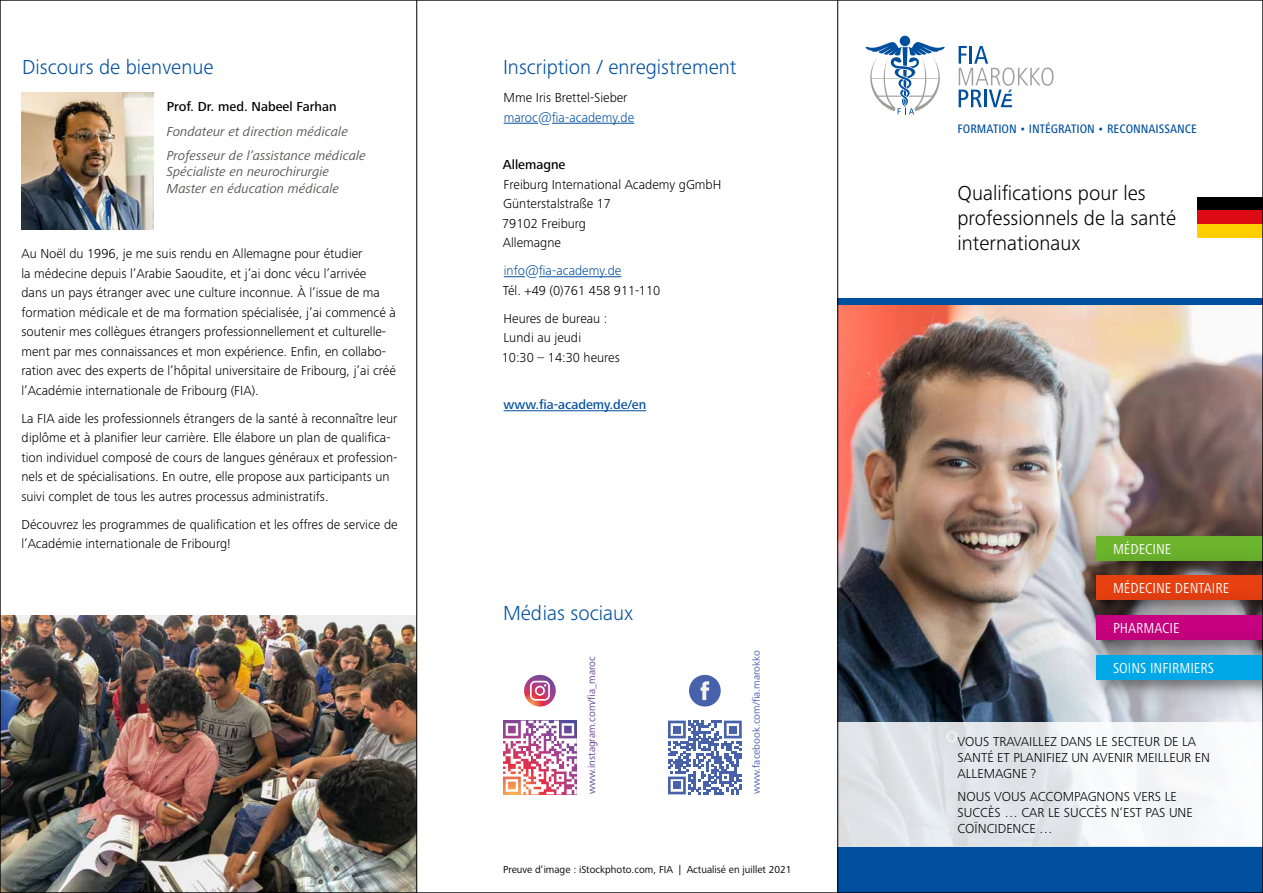
<style>
.page{position:relative;width:1263px;height:893px;background:#fff}
.page>*{position:absolute;margin:0;border:0;box-sizing:border-box;transform-origin:0 0}
.t1{font:300 21px "Frutiger Next Pro";color:#004f9f}
.t2{font:300 21px/25.2px "Frutiger Next Pro";color:#000}
.t3{font:condensed 15px "Frutiger Next Pro";color:#fff}
.t4{font:300 13.5px/19.5px "Frutiger Next Pro";color:#000}
.t5{font:italic 13.5px/24.8px "Frutiger Next Pro";color:#575756}
.t6{font:300 13.5px "Frutiger Next Pro";color:#004f9f}
.t7{font:500 13.5px "Frutiger Next Pro";color:#000}
.t8{font:500 13.5px "Frutiger Next Pro";color:#004f9f}
.t9{font:500 condensed 12.75px "Frutiger Next Pro";color:#004f9f}
.t10{font:10.5px "Frutiger Next Pro";color:#000}
.t11{font:10.5px "Frutiger Next Pro";color:#4762ab}
.t12{font:10.5px "Frutiger Next Pro";color:#644393}
</style>
<div class="page">
<img style="left:2px;top:616px;width:414px;height:275px">
<hr style="left:504px;top:123px;width:34px;height:1px;background:#004f9f">
<hr style="left:552px;top:123px;width:82px;height:1px;background:#004f9f">
<svg style="left:504px;top:276px;width:21px;height:1px"></svg>
<hr style="left:539px;top:276px;width:82px;height:1px;background:#004f9f">
<hr style="left:504px;top:410px;width:142px;height:1px;background:#004f9f">
<svg style="left:503px;top:721px;width:74px;height:73px"></svg>
<svg style="left:524px;top:675px;width:32px;height:32px"></svg>
<svg style="left:530px;top:681px;width:20px;height:20px"></svg>
<svg style="left:668px;top:721px;width:74px;height:73px"></svg>
<div style="left:673px;top:726px;width:8px;height:7px;background:#4762ab"></div>
<div style="left:729px;top:726px;width:8px;height:7px;background:#4762ab"></div>
<div style="left:673px;top:782px;width:8px;height:7px;background:#4762ab"></div>
<div style="left:689px;top:675px;width:32px;height:32px;background:#4762ab;border-radius:50%"></div>
<svg style="left:700px;top:681px;width:9px;height:19px"></svg>
<img style="left:21px;top:93px;width:133px;height:136px">
<img style="left:838px;top:304px;width:423px;height:418px">
<div style="left:900px;top:36px;width:10px;height:10px;background:#004f9f;border-radius:50%"></div>
<svg style="left:866px;top:42px;width:79px;height:72px"></svg>
<svg style="left:959px;top:46px;width:94px;height:61px"></svg>
<div style="left:837px;top:298px;width:426px;height:6px;background:#004f9f"></div>
<div style="left:837px;top:847px;width:426px;height:46px;background:#004f9f"></div>
<div style="left:1065px;top:505px;width:198px;height:87px;background:#000;opacity:.39"></div>
<div style="left:1096px;top:536px;width:167px;height:24px;background:#6cb52d"></div>
<div style="left:1065px;top:544px;width:198px;height:87px;background:#000;opacity:.39"></div>
<div style="left:1096px;top:575px;width:167px;height:25px;background:#e74011"></div>
<div style="left:1065px;top:585px;width:198px;height:86px;background:#000;opacity:.39"></div>
<div style="left:1096px;top:616px;width:167px;height:24px;background:#c7017f"></div>
<div style="left:1065px;top:624px;width:198px;height:87px;background:#000;opacity:.39"></div>
<div style="left:1096px;top:656px;width:167px;height:24px;background:#00a8e7"></div>
<div style="left:837px;top:722px;width:426px;height:125px;background:linear-gradient(to right,#d8dde2,#fcfdfd)"></div>
<div style="left:1197px;top:197px;width:66px;height:13px;background:#000"></div>
<div style="left:1197px;top:210px;width:66px;height:14px;background:#dd0b14"></div>
<div style="left:1197px;top:224px;width:66px;height:13px;background:#ffcf00"></div>
<hr style="left:416px;top:0;width:1px;height:893px;background:#000">
<hr style="left:837px;top:0;width:1px;height:893px;background:#000">
<h1 class="t1" style="left:22px;top:54px;width:193px">Discours de bienvenue</h1>
<p class="t7" style="left:167px;top:99px;width:171px">Prof. Dr. med. Nabeel Farhan</p>
<p class="t5" style="left:167px;top:119px;width:201px">Fondateur et direction médicale<br>Professeur de l’assistance médicale</p>
<p class="t5" style="left:167px;top:164px;width:174px;line-height:16.2px">Spécialiste en neurochirurgie<br>Master en éducation médicale</p>
<p class="t4" style="left:21px;top:244px;width:376px">Au Noël du 1996, je me suis rendu en Allemagne pour étudier<br>la médecine depuis l’Arabie Saoudite, et j’ai donc vécu l’arrivée<br>dans un pays étranger avec une culture inconnue. À l’issue de ma formation médicale et de ma formation spécialisée, j’ai commencé à soutenir mes collègues étrangers professionnellement et culturelle&shy;ment par mes connaissances et mon expérience. Enfin, en collabo&shy;ration avec des experts de l’hôpital universitaire de Fribourg, j’ai créé l’Académie internationale de Fribourg (FIA).</p>
<p class="t4" style="left:21px;top:409px;width:378px">La FIA aide les professionnels étrangers de la santé à reconnaître leur diplôme et à planifier leur carrière. Elle élabore un plan de qualifica&shy;tion individuel composé de cours de langues généraux et profession&shy;nels et de spécialisations. En outre, elle propose aux participants un suivi complet de tous les autres processus administratifs.</p>
<p class="t4" style="left:21px;top:515px;width:378px">Découvrez les programmes de qualification et les offres de service de l’Académie internationale de Fribourg!</p>
<h1 class="t1" style="left:503px;top:54px;width:235px">Inscription / enregistrement</h1>
<p class="t4" style="left:504px;top:88px;width:125px">Mme Iris Brettel-Sieber</p>
<p class="t6" style="left:504px;top:110px;width:132px">maroc@fia-academy.de</p>
<p class="t7" style="left:503px;top:157px;width:64px">Allemagne</p>
<p class="t4" style="left:502px;top:175px;width:221px">Freiburg International Academy gGmbH<br>Günterstalstraße 17<br>79102 Freiburg<br>Allemagne</p>
<p class="t6" style="left:504px;top:263px;width:119px">info@fia-academy.de</p>
<p class="t4" style="left:503px;top:276px;width:159px;line-height:28px">Tél. +49 (0)761 458 911-110<br>Heures de bureau :</p>
<p class="t4" style="left:502px;top:328px;width:120px">Lundi au jeudi<br>10:30 – 14:30 heures</p>
<p class="t8" style="left:504px;top:397px;width:144px">www.fia-academy.de/en</p>
<h1 class="t1" style="left:503px;top:600px;width:132px">Médias sociaux</h1>
<p class="t12" style="left:585px;top:794px;width:140px;rotate:-90deg">www.instagram.com/fia_maroc</p>
<p class="t11" style="left:750px;top:794px;width:146px;rotate:-90deg">www.facebook.com/fia.marokko</p>
<p class="t10" style="left:503px;top:863px;width:290px">Preuve d‘image : iStockphoto.com, FIA | Actualisé en juillet 2021</p>
<p class="t9" style="left:957px;top:122px;width:241px">FORMATION • INTÉGRATION • RECONNAISSANCE</p>
<h1 class="t2" style="left:957px;top:180px;width:220px">Qualifications pour les professionnels de la santé internationaux</h1>
<p class="t3" style="left:1113px;top:540px;width:60px">MÉDECINE</p>
<p class="t3" style="left:1113px;top:579px;width:118px">MÉDECINE DENTAIRE</p>
<p class="t3" style="left:1113px;top:620px;width:68px">PHARMACIE</p>
<p class="t3" style="left:1113px;top:660px;width:103px">SOINS INFIRMIERS</p>
<p class="t4" style="left:957px;top:733px;width:254px;line-height:16.2px">VOUS TRAVAILLEZ DANS LE SECTEUR DE LA<br>SANTÉ ET PLANIFIEZ UN AVENIR MEILLEUR EN<br>ALLEMAGNE ?</p>
<p class="t4" style="left:957px;top:788px;width:237px;line-height:16.2px">NOUS VOUS ACCOMPAGNONS VERS LE<br>SUCCÈS … CAR LE SUCCÈS N‘EST PAS UNE<br>COÏNCIDENCE …</p>
</div>
